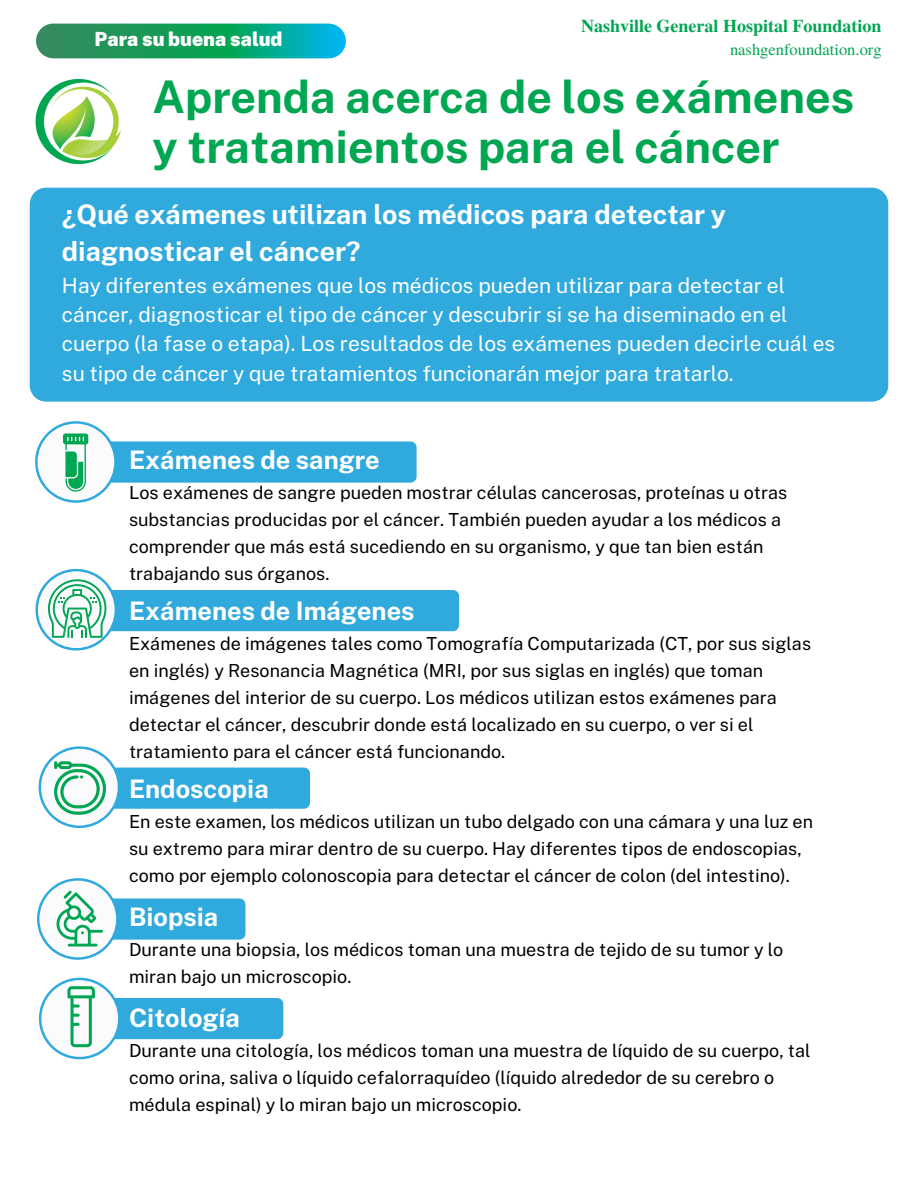
<style>
.page{position:relative;width:918px;height:1188px;background:#fff}
.page>*{position:absolute;margin:0;border:0;box-sizing:border-box;transform-origin:0 0}
.t1{font:700 45px/49.5px "Public Sans";color:#00a651}
.t2{font:700 27px/37.2px "Public Sans";color:#fff}
.t3{font:700 25.5px "Public Sans";color:#fff}
.t4{font:21px/29.2px "Public Sans";color:#fff}
.t5{font:900 19.5px "Public Sans";color:#fff}
.t6{font:18px/27px "Public Sans";color:#000}
.t7{font:700 18px "Te X Gyre Termes";color:#00a651}
.t8{font:16.5px "Te X Gyre Termes";color:#00a651}
</style>
<div class="page">
<img style="left:35px;top:79px;width:86px;height:86px">
<svg style="left:36px;top:24px;width:310px;height:34px;background:#16a277"></svg>
<div style="left:30px;top:188px;width:858px;height:214px;background:#30a9dd;border-radius:16px"></div>
<div style="left:72px;top:441px;width:345px;height:42px;background:#30a9dd;border-radius:6px"></div>
<div style="left:95px;top:590px;width:364px;height:41px;background:#30a9dd;border-radius:6px"></div>
<div style="left:96px;top:768px;width:214px;height:41px;background:#30a9dd;border-radius:6px"></div>
<div style="left:96px;top:898px;width:149px;height:42px;background:#30a9dd;border-radius:6px"></div>
<div style="left:98px;top:998px;width:185px;height:41px;background:#30a9dd;border-radius:6px"></div>
<svg style="left:39px;top:978px;width:82px;height:81px"></svg>
<svg style="left:37px;top:878px;width:82px;height:82px"></svg>
<svg style="left:39px;top:746px;width:81px;height:82px"></svg>
<svg style="left:36px;top:569px;width:81px;height:82px"></svg>
<svg style="left:35px;top:421px;width:82px;height:82px"></svg>
<p class="t5" style="left:95px;top:27px;width:190px">Para su buena salud</p>
<p class="t7" style="left:581px;top:12px;width:302px">Nashville General Hospital Foundation</p>
<p class="t8" style="left:730px;top:37px;width:153px">nashgenfoundation.org</p>
<p class="t1" style="left:153px;top:72px;width:703px">Aprenda acerca de los exámenes y tratamientos para el cáncer</p>
<p class="t2" style="left:62px;top:196px;width:666px">¿Qué exámenes utilizan los médicos para detectar y diagnosticar el cáncer?</p>
<p class="t4" style="left:62px;top:271px;width:775px">Hay diferentes exámenes que los médicos pueden utilizar para detectar el cáncer, diagnosticar el tipo de cáncer y descubrir si se ha diseminado en el cuerpo (la fase o etapa). Los resultados de los exámenes pueden decirle cuál es su tipo de cáncer y que tratamientos funcionarán mejor para tratarlo.</p>
<p class="t3" style="left:129px;top:445px;width:252px">Exámenes de sangre</p>
<p class="t6" style="left:129px;top:479px;width:660px">Los exámenes de sangre pueden mostrar células cancerosas, proteínas u otras substancias producidas por el cáncer. También pueden ayudar a los médicos a comprender que más está sucediendo en su organismo, y que tan bien están trabajando sus órganos.</p>
<p class="t3" style="left:129px;top:596px;width:287px">Exámenes de Imágenes</p>
<p class="t6" style="left:129px;top:630px;width:684px">Exámenes de imágenes tales como Tomografía Computarizada (CT, por sus siglas en inglés) y Resonancia Magnética (MRI, por sus siglas en inglés) que toman imágenes del interior de su cuerpo. Los médicos utilizan estos exámenes para detectar el cáncer, descubrir donde está localizado en su cuerpo, o ver si el tratamiento para el cáncer está funcionando.</p>
<p class="t3" style="left:129px;top:774px;width:142px">Endoscopia</p>
<p class="t6" style="left:129px;top:808px;width:686px">En este examen, los médicos utilizan un tubo delgado con una cámara y una luz en su extremo para mirar dentro de su cuerpo. Hay diferentes tipos de endoscopias, como por ejemplo colonoscopia para detectar el cáncer de colon (del intestino).</p>
<p class="t3" style="left:129px;top:902px;width:91px">Biopsia</p>
<p class="t6" style="left:129px;top:936px;width:656px">Durante una biopsia, los médicos toman una muestra de tejido de su tumor y lo miran bajo un microscopio.</p>
<p class="t3" style="left:129px;top:1003px;width:113px">Citología</p>
<p class="t6" style="left:129px;top:1037px;width:683px">Durante una citología, los médicos toman una muestra de líquido de su cuerpo, tal como orina, saliva o líquido cefalorraquídeo (líquido alrededor de su cerebro o médula espinal) y lo miran bajo un microscopio.</p>
</div>
